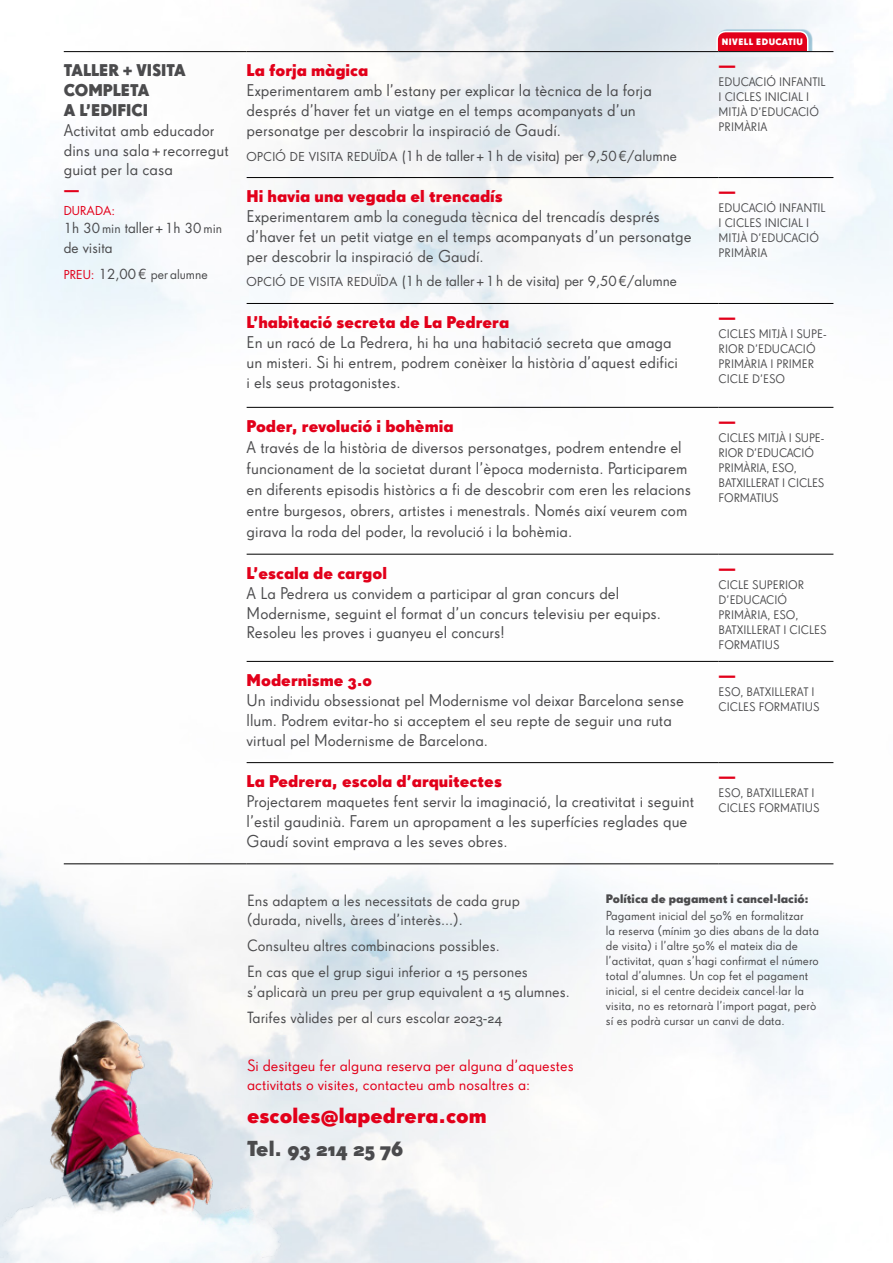
<style>
.page{position:relative;width:893px;height:1263px;background:#fff}
.page>*{position:absolute;margin:0;border:0;box-sizing:border-box;transform-origin:0 0}
.t1{font:700 21px "Super Grotesk A";color:#e2001a}
.t2{font:700 21px "Super Grotesk A";color:#4b4b4d}
.t3{font:16.5px/19.8px "Super Grotesk A";color:#4b4b4d}
.t4{font:700 16.5px "Super Grotesk A";color:#e2001a}
.t5{font:700 16.5px/19.8px "Super Grotesk A";color:#4b4b4d}
.t6{font:15.75px/26px "Super Grotesk A";color:#4b4b4d}
.t7{font:15.75px/18.9px "Super Grotesk A";color:#e2001a}
.t8{font:700 15px "Super Grotesk A";color:#e2001a}
.t9{font:13.5px/19.8px "Futura Std";color:#4b4b4d}
.t10{font:700 13.5px "Super Grotesk A";color:#e2001a}
.t11{font:12.75px/15px "Super Grotesk A";color:#4b4b4d}
.t12{font:12px/15px "Super Grotesk A";color:#4b4b4d}
.t13{font:700 12px "Super Grotesk A";color:#4b4b4d}
.t14{font:12px "Futura Std";color:#4b4b4d}
.t15{font:12px "Futura Std";color:#e2001a}
.t16{font:700 9px "Super Grotesk A";letter-spacing:.05em;color:#fff}
.s1{font-size:12px}
.s2{color:#e2001a}
.s3{font-size:13.5px}
</style>
<div class="page">
<div style="left:717px;top:29px;width:95px;height:26px;background:#2b81a7;opacity:.45"></div>
<svg style="left:716px;top:30px;width:93px;height:21px"></svg>
<svg style="left:715px;top:52px;width:98px;height:5px"></svg>
<hr style="left:247px;top:51px;width:472px;height:1px;background:#000">
<hr style="left:719px;top:51px;width:114px;height:1px;background:#000">
<hr style="left:247px;top:177px;width:472px;height:1px;background:#000">
<hr style="left:719px;top:177px;width:114px;height:1px;background:#000">
<hr style="left:247px;top:303px;width:472px;height:1px;background:#000">
<hr style="left:719px;top:303px;width:114px;height:1px;background:#000">
<hr style="left:247px;top:407px;width:472px;height:1px;background:#000">
<hr style="left:719px;top:407px;width:114px;height:1px;background:#000">
<hr style="left:247px;top:554px;width:472px;height:1px;background:#000">
<hr style="left:719px;top:554px;width:114px;height:1px;background:#000">
<hr style="left:247px;top:661px;width:472px;height:1px;background:#000">
<hr style="left:719px;top:661px;width:114px;height:1px;background:#000">
<hr style="left:247px;top:762px;width:472px;height:1px;background:#000">
<hr style="left:719px;top:762px;width:114px;height:1px;background:#000">
<hr style="left:247px;top:863px;width:472px;height:1px;background:#000">
<hr style="left:719px;top:863px;width:114px;height:1px;background:#000">
<hr style="left:64px;top:863px;width:183px;height:1px;background:#000">
<hr style="left:64px;top:51px;width:183px;height:1px;background:#000">
<img style="left:0;top:966px;width:284px;height:297px">
<p class="t5" style="left:64px;top:61px;width:123px">TALLER + VISITA<br>COMPLETA<br>A L’EDIFICI</p>
<p class="t3" style="left:64px;top:120px;width:167px">Activitat amb educador dins una sala+recorregut guiat per la casa</p>
<p class="t10" style="left:64px;top:182px;width:17px">—</p>
<p class="t15" style="left:64px;top:203px;width:53px">DURADA:</p>
<p class="t9" style="left:64px;top:218px;width:160px">1h 30 <span class="s1">min</span> taller+1h 30 <span class="s1">min </span>de visita</p>
<p class="t14" style="left:64px;top:267px;width:145px"><span class="s2">PREU:</span> <span class="s3">12,00€</span> per alumne</p>
<p class="t4" style="left:247px;top:60px;width:123px">La forja màgica</p>
<p class="t3" style="left:247px;top:81px;width:407px">Experimentarem amb l’estany per explicar la tècnica de la forja després d’haver fet un viatge en el temps acompanyats d’un personatge per descobrir la inspiració de Gaudí.</p>
<p class="t9" style="left:247px;top:146px;width:432px"><span class="s1">OPCIÓ DE VISITA REDUÏDA</span> (1h de taller+1h de visita) per 9,50€/alumne</p>
<p class="t4" style="left:247px;top:186px;width:258px">Hi havia una vegada el trencadís</p>
<p class="t3" style="left:247px;top:206px;width:447px">Experimentarem amb la coneguda tècnica del trencadís després d’haver fet un petit viatge en el temps acompanyats d’un personatge per descobrir la inspiració de Gaudí.</p>
<p class="t9" style="left:247px;top:272px;width:432px"><span class="s1">OPCIÓ DE VISITA REDUÏDA</span> (1h de taller+1h de visita) per 9,50€/alumne</p>
<p class="t4" style="left:247px;top:312px;width:264px">L’habitació secreta de La Pedrera</p>
<p class="t3" style="left:247px;top:332px;width:433px">En un racó de La Pedrera, hi ha una habitació secreta que amaga un misteri. Si hi entrem, podrem conèixer la història d’aquest edifici i els seus protagonistes.</p>
<p class="t4" style="left:247px;top:416px;width:208px">Poder, revolució i bohèmia</p>
<p class="t3" style="left:247px;top:437px;width:446px;line-height:21px">A través de la història de diversos personatges, podrem entendre el funcionament de la societat durant l’època modernista. Participarem en diferents episodis històrics a fi de descobrir com eren les relacions entre burgesos, obrers, artistes i menestrals. Només així veurem com girava la roda del poder, la revolució i la bohèmia.</p>
<p class="t4" style="left:247px;top:563px;width:142px">L’escala de cargol</p>
<p class="t3" style="left:247px;top:583px;width:416px">A La Pedrera us convidem a participar al gran concurs del<br>Modernisme, seguint el format d’un concurs televisiu per equips.<br>Resoleu les proves i guanyeu el concurs!</p>
<p class="t4" style="left:247px;top:670px;width:127px">Modernisme 3.0</p>
<p class="t3" style="left:247px;top:690px;width:439px">Un individu obsessionat pel Modernisme vol deixar Barcelona sense llum. Podrem evitar-ho si acceptem el seu repte de seguir una ruta virtual pel Modernisme de Barcelona.</p>
<p class="t4" style="left:247px;top:771px;width:257px">La Pedrera, escola d’arquitectes</p>
<p class="t3" style="left:247px;top:791px;width:449px">Projectarem maquetes fent servir la imaginació, la creativitat i seguint l’estil gaudinià. Farem un apropament a les superfícies reglades que<br>Gaudí sovint emprava a les seves obres.</p>
<p class="t16" style="left:722px;top:36px;width:83px">NIVELL EDUCATIU</p>
<p class="t8" style="left:719px;top:56px;width:19px">—</p>
<p class="t12" style="left:719px;top:74px;width:109px">EDUCACIÓ INFANTIL<br>I CICLES INICIAL I<br>MITJÀ D’EDUCACIÓ<br>PRIMÀRIA</p>
<p class="t8" style="left:719px;top:182px;width:19px">—</p>
<p class="t12" style="left:719px;top:200px;width:109px">EDUCACIÓ INFANTIL<br>I CICLES INICIAL I<br>MITJÀ D’EDUCACIÓ<br>PRIMÀRIA</p>
<p class="t8" style="left:719px;top:308px;width:19px">—</p>
<p class="t12" style="left:719px;top:326px;width:109px">CICLES MITJÀ I SUPE-<br>RIOR D’EDUCACIÓ<br>PRIMÀRIA I PRIMER<br>CICLE D’ESO</p>
<p class="t8" style="left:719px;top:412px;width:19px">—</p>
<p class="t12" style="left:719px;top:430px;width:107px">CICLES MITJÀ I SUPE-<br>RIOR D’EDUCACIÓ<br>PRIMÀRIA, ESO,<br>BATXILLERAT I CICLES<br>FORMATIUS</p>
<p class="t8" style="left:719px;top:559px;width:19px">—</p>
<p class="t12" style="left:719px;top:577px;width:109px">CICLE SUPERIOR<br>D’EDUCACIÓ<br>PRIMÀRIA, ESO,<br>BATXILLERAT I CICLES<br>FORMATIUS</p>
<p class="t8" style="left:719px;top:666px;width:19px">—</p>
<p class="t12" style="left:719px;top:684px;width:102px">ESO, BATXILLERAT I<br>CICLES FORMATIUS</p>
<p class="t8" style="left:719px;top:767px;width:19px">—</p>
<p class="t12" style="left:719px;top:785px;width:102px">ESO, BATXILLERAT I<br>CICLES FORMATIUS</p>
<p class="t6" style="left:247px;top:891px;width:274px;line-height:19.5px">Ens adaptem a les necessitats de cada grup (durada, nivells, àrees d’interès...).</p>
<p class="t6" style="left:247px;top:933px;width:282px">Consulteu altres combinacions possibles.<br>En cas que el grup sigui inferior a 15 persones</p>
<p class="t6" style="left:247px;top:978px;width:324px">s’aplicarà un preu per grup equivalent a 15 alumnes.<br>Tarifes vàlides per al curs escolar 2023-24</p>
<p class="t7" style="left:247px;top:1056px;width:328px">Si desitgeu fer alguna reserva per alguna d’aquestes activitats o visites, contacteu amb nosaltres a:</p>
<p class="t1" style="left:247px;top:1102px;width:241px">escoles@lapedrera.com</p>
<p class="t2" style="left:247px;top:1135px;width:158px">Tel. 93 214 25 76</p>
<p class="t13" style="left:606px;top:891px;width:204px">Política de pagament i cancel·lació:</p>
<p class="t11" style="left:606px;top:908px;width:214px">Pagament inicial del 50% en formalitzar<br>la reserva (mínim 30 dies abans de la data de visita) i l’altre 50% el mateix dia de l’activitat, quan s’hagi confirmat el número total d’alumnes. Un cop fet el pagament inicial, si el centre decideix cancel·lar la visita, no es retornarà l’import pagat, però sí es podrà cursar un canvi de data.</p>
</div>
